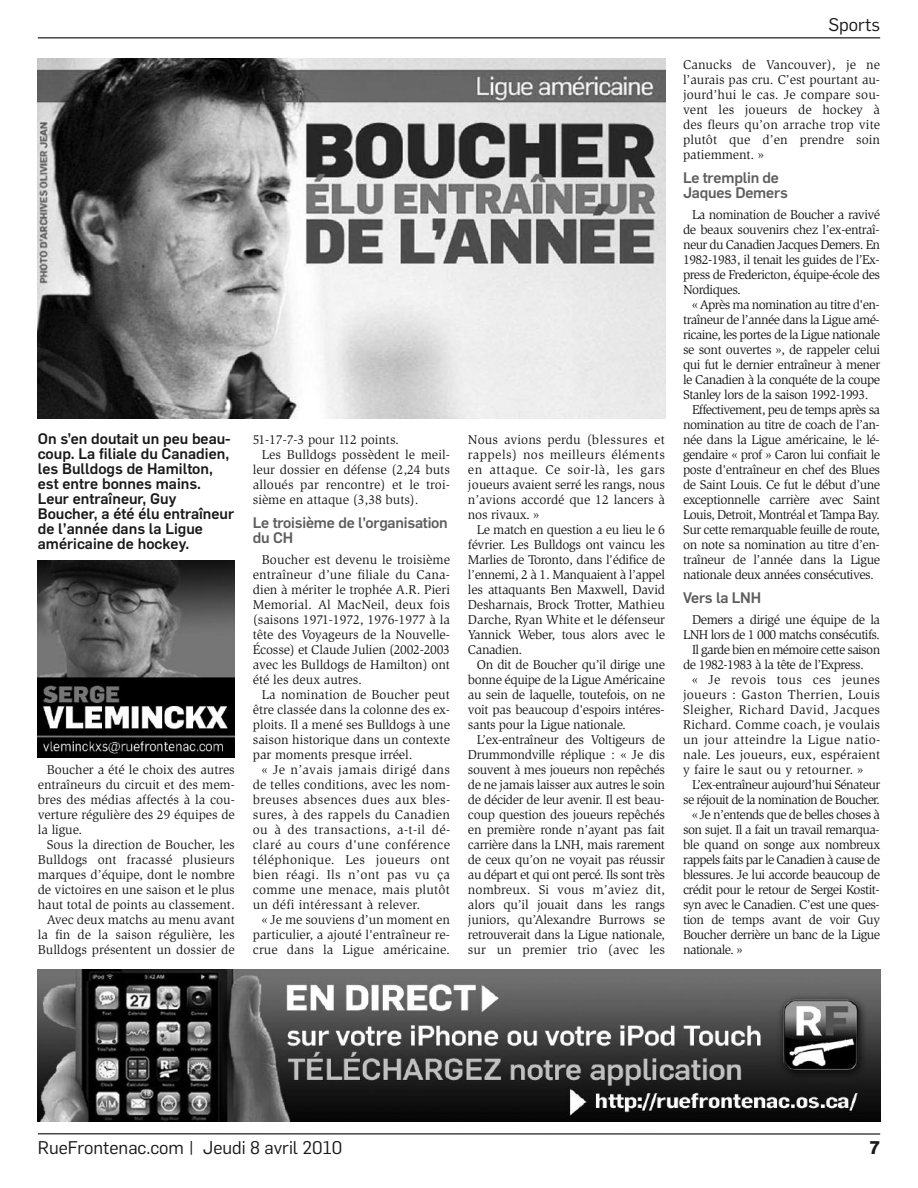
<style>
.page{position:relative;width:918px;height:1188px;background:#fff}
.page>*{position:absolute;margin:0;border:0;box-sizing:border-box;transform-origin:0 0}
.t1{font:18px "Flama";color:#191919}
.t2{font:700 18px "Flama";color:#191919}
.t3{font:500 15px/15px "Flama";color:#191919}
.t4{font:500 15px/15px "Flama";letter-spacing:-.015em;color:#5e5e5e}
.t5{font:13.2px/15px "Slimbach Std";letter-spacing:-.03em;color:#191919;text-align:justify}
.t6{font:13.2px/15px "Slimbach Std";letter-spacing:-.005em;color:#191919;text-align:right}
.t7{font:13.2px "Slimbach Std";letter-spacing:-.05em;color:#191919}
.t8{font:13.2px "Slimbach Std";letter-spacing:.02em;color:#191919}
.t9{font:13.2px "Slimbach Std";letter-spacing:.01em;color:#191919}
.t10{font:13.2px "Slimbach Std";letter-spacing:.005em;color:#191919}
.t11{font:13.2px "Slimbach Std";color:#191919}
</style>
<div class="page">
<hr style="left:38px;top:37px;width:842px;height:2px;background:#474747">
<img style="left:38px;top:59px;width:627px;height:359px">
<hr style="left:38px;top:1133px;width:842px;height:2px;background:#474747">
<img style="left:38px;top:560px;width:197px;height:198px">
<img style="left:38px;top:970px;width:842px;height:151px">
<p class="t3" style="left:38px;top:432px;width:198px">On s’en doutait un peu beau&shy;coup. La filiale du Canadien, les Bulldogs de Hamilton, est entre bonnes mains.<br>Leur entraîneur, Guy<br>Boucher, a été élu entraîneur de l’année dans la Ligue américaine de hockey.</p>
<p class="t5" style="left:38px;top:763px;width:199px;text-indent:9px">Boucher a été le choix des autres entraîneurs du circuit et des mem&shy;bres des médias affectés à la cou&shy;verture régulière des 29 équipes de la ligue.</p>
<p class="t6" style="left:38px;top:838px;width:199px">Sous la direction de Boucher, les Bulldogs ont fracassé plusieurs marques d’équipe, dont le nombre de victoires en une saison et le plus haut total de points au classement.<br>Avec deux matchs au menu avant la fin de la saison régulière, les Bulldogs présentent un dossier de</p>
<p class="t6" style="left:253px;top:433px;width:148px">51-17-7-3 pour 112 points.</p>
<p class="t10" style="left:262px;top:450px;width:190px">Les Bulldogs possèdent le meil-</p>
<p class="t11" style="left:253px;top:465px;width:199px">leur dossier en défense (2,24 buts</p>
<p class="t10" style="left:253px;top:480px;width:199px">alloués par rencontre) et le troi-</p>
<p class="t6" style="left:253px;top:493px;width:167px">sième en attaque (3,38 buts).</p>
<p class="t4" style="left:253px;top:516px;width:196px">Le troisième de l'organisation du CH</p>
<p class="t5" style="left:253px;top:553px;width:199px;text-indent:9px">Boucher est devenu le troisième entraîneur d’une filiale du Cana&shy;dien à mériter le trophée A.R. Pieri Memorial. Al MacNeil, deux fois (saisons 1971-1972, 1976-1977 à la tête des Voyageurs de la Nouvelle-Écosse) et Claude Julien (2002-2003 avec les Bulldogs de Hamilton) ont été les deux autres.</p>
<p class="t5" style="left:253px;top:688px;width:199px;text-indent:9px">La nomination de Boucher peut être classée dans la colonne des ex&shy;ploits. Il a mené ses Bulldogs à une saison historique dans un contexte par moments presque irréel.</p>
<p class="t5" style="left:253px;top:763px;width:199px;text-indent:9px">« Je n’avais jamais dirigé dans de telles conditions, avec les nom&shy;breuses absences dues aux bles&shy;sures, à des rappels du Canadien ou à des transactions, a-t-il dé&shy;claré au cours d'une conférence téléphonique. Les joueurs ont bien réagi. Ils n’ont pas vu ça comme une menace, mais plutôt un défi intéressant à relever.</p>
<p class="t5" style="left:253px;top:913px;width:199px;text-indent:9px">« Je me souviens d’un moment en particulier, a ajouté l'entraîneur re&shy;crue dans la Ligue américaine.</p>
<p class="t5" style="left:468px;top:433px;width:199px">Nous avions perdu (blessures et rappels) nos meilleurs éléments en attaque. Ce soir-là, les gars joueurs avaient serré les rangs, nous n’avions accordé que 12 lancers à nos rivaux. »</p>
<p class="t5" style="left:468px;top:523px;width:199px;text-indent:9px">Le match en question a eu lieu le 6 février. Les Bulldogs ont vaincu les Marlies de Toronto, dans l'édifice de l’ennemi, 2 à 1. Manquaient à l’appel les attaquants Ben Maxwell, David Desharnais, Brock Trotter, Mathieu Darche, Ryan White et le défenseur Yannick Weber, tous alors avec le Canadien.</p>
<p class="t5" style="left:468px;top:658px;width:199px;text-indent:9px">On dit de Boucher qu’il dirige une bonne équipe de la Ligue Américaine au sein de laquelle, toutefois, on ne voit pas beaucoup d'espoirs intéres&shy;sants pour la Ligue nationale.</p>
<p class="t5" style="left:468px;top:733px;width:199px;text-indent:9px">L’ex-entraîneur des Voltigeurs de Drummondville réplique : « Je dis souvent à mes joueurs non repêchés de ne jamais laisser aux autres le soin de décider de leur avenir. Il est beau&shy;coup question des joueurs repêchés en première ronde n’ayant pas fait carrière dans la LNH, mais rarement de ceux qu’on ne voyait pas réussir au départ et qui ont percé. Ils sont très nombreux. Si vous m’aviez dit, alors qu’il jouait dans les rangs juniors, qu’Alexandre Burrows se retrouverait dans la Ligue nationale, sur un premier trio (avec les</p>
<h1 class="t1" style="left:828px;top:16px;width:53px">Sports</h1>
<p class="t5" style="left:683px;top:58px;width:199px">Canucks de Vancouver), je ne l’aurais pas cru. C’est pourtant au&shy;jourd’hui le cas. Je compare sou&shy;vent les joueurs de hockey à des fleurs qu’on arrache trop vite plutôt que d’en prendre soin patiemment. »</p>
<p class="t4" style="left:683px;top:171px;width:106px">Le tremplin de<br>Jaques Demers</p>
<p class="t5" style="left:683px;top:208px;width:199px;text-indent:9px">La nomination de Boucher a ravivé de beaux souvenirs chez l’ex-entraî&shy;neur du Canadien Jacques Demers. En 1982-1983, il tenait les guides de l’Ex&shy;press de Fredericton, équipe-école des Nordiques.</p>
<p class="t5" style="left:692px;top:298px;width:189px">« Après ma nomination au titre d'en-</p>
<p class="t5" style="left:683px;top:313px;width:198px">traîneur de l’année dans la Ligue amé-</p>
<p class="t5" style="left:683px;top:328px;width:199px">ricaine, les portes de la Ligue nationale</p>
<p class="t5" style="left:683px;top:343px;width:199px">se sont ouvertes », de rappeler celui</p>
<p class="t5" style="left:683px;top:358px;width:199px">qui fut le dernier entraîneur à mener</p>
<p class="t5" style="left:683px;top:373px;width:199px">le Canadien à la conquéte de la coupe</p>
<p class="t5" style="left:683px;top:388px;width:187px">Stanley lors de la saison 1992-1993.</p>
<p class="t7" style="left:692px;top:404px;width:190px">Effectivement, peu de temps après sa</p>
<p class="t5" style="left:683px;top:418px;width:198px">nomination au titre de coach de l’an-</p>
<p class="t5" style="left:683px;top:433px;width:198px">née dans la Ligue américaine, le lé-</p>
<p class="t5" style="left:683px;top:448px;width:199px">gendaire « prof » Caron lui confiait le</p>
<p class="t5" style="left:683px;top:463px;width:199px">poste d'entraîneur en chef des Blues</p>
<p class="t5" style="left:683px;top:478px;width:199px">de Saint Louis. Ce fut le début d’une</p>
<p class="t5" style="left:683px;top:493px;width:199px">exceptionnelle carrière avec Saint</p>
<p class="t5" style="left:683px;top:508px;width:199px">Louis, Detroit, Montréal et Tampa Bay.</p>
<p class="t5" style="left:683px;top:523px;width:199px">Sur cette remarquable feuille de route,</p>
<p class="t5" style="left:683px;top:538px;width:198px">on note sa nomination au titre d’en-</p>
<p class="t5" style="left:683px;top:553px;width:199px">traîneur de l’année dans la Ligue</p>
<p class="t5" style="left:683px;top:568px;width:192px">nationale deux années consécutives.</p>
<p class="t4" style="left:683px;top:591px;width:80px">Vers la LNH</p>
<p class="t5" style="left:692px;top:613px;width:190px">Demers a dirigé une équipe de la</p>
<p class="t5" style="left:683px;top:628px;width:199px">LNH lors de 1 000 matchs consécutifs.</p>
<p class="t7" style="left:692px;top:644px;width:190px">Il garde bien en mémoire cette saison</p>
<p class="t5" style="left:683px;top:658px;width:182px">de 1982-1983 à la tête de l’Express.</p>
<p class="t8" style="left:692px;top:674px;width:190px">« Je revois tous ces jeunes</p>
<p class="t8" style="left:683px;top:689px;width:199px">joueurs : Gaston Therrien, Louis</p>
<p class="t8" style="left:683px;top:704px;width:199px">Sleigher, Richard David, Jacques</p>
<p class="t9" style="left:683px;top:719px;width:199px">Richard. Comme coach, je voulais</p>
<p class="t8" style="left:683px;top:734px;width:199px">un jour atteindre la Ligue natio-</p>
<p class="t9" style="left:683px;top:749px;width:199px">nale. Les joueurs, eux, espéraient</p>
<p class="t9" style="left:683px;top:764px;width:182px">y faire le saut ou y retourner. »</p>
<p class="t5" style="left:692px;top:778px;width:190px">L’ex-entraîneur aujourd’hui Sénateur</p>
<p class="t7" style="left:683px;top:794px;width:199px">se réjouit de la nomination de Boucher.</p>
<p class="t5" style="left:692px;top:808px;width:190px">« Je n’entends que de belles choses à</p>
<p class="t5" style="left:683px;top:823px;width:198px">son sujet. Il a fait un travail remarqua-</p>
<p class="t5" style="left:683px;top:838px;width:199px">ble quand on songe aux nombreux</p>
<p class="t7" style="left:683px;top:854px;width:199px">rappels faits par le Canadien à cause de</p>
<p class="t5" style="left:683px;top:868px;width:199px">blessures. Je lui accorde beaucoup de</p>
<p class="t5" style="left:683px;top:883px;width:198px">crédit pour le retour de Sergei Kostit-</p>
<p class="t5" style="left:683px;top:898px;width:198px">syn avec le Canadien. C’est une ques-</p>
<p class="t5" style="left:683px;top:913px;width:199px">tion de temps avant de voir Guy</p>
<p class="t5" style="left:683px;top:928px;width:199px">Boucher derrière un banc de la Ligue</p>
<p class="t5" style="left:683px;top:943px;width:61px">nationale. »</p>
<h1 class="t1" style="left:38px;top:1139px;width:306px">RueFrontenac.com | Jeudi 8 avril 2010</h1>
<h1 class="t2" style="left:870px;top:1140px;width:12px">7</h1>
</div>
